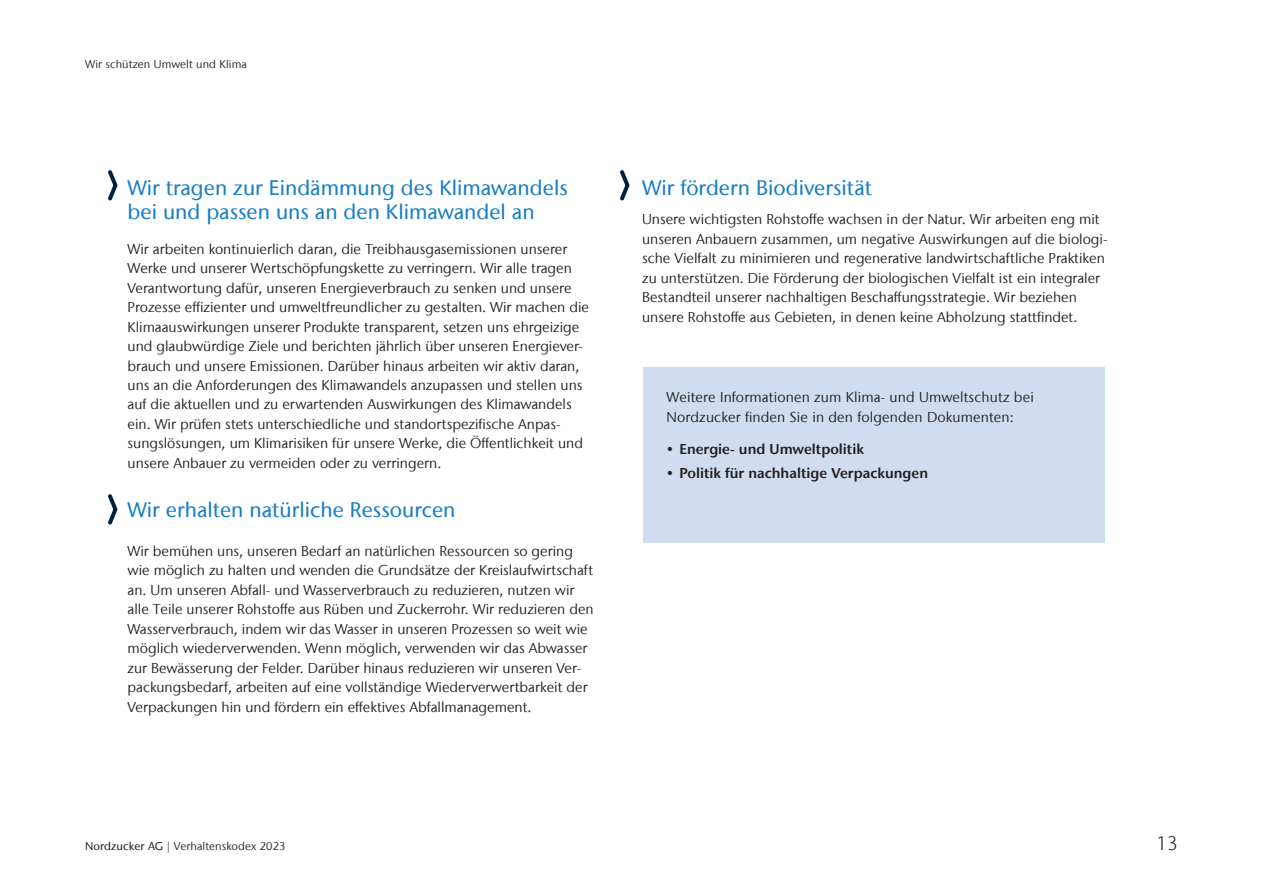
<style>
.page{position:relative;width:1263px;height:893px;background:#fff}
.page>*{position:absolute;margin:0;border:0;box-sizing:border-box;transform-origin:0 0}
.t1{font:500 21px/24px "Stone Sans IIITC Com";color:#1b80c3}
.t2{font:300 19.5px "Stone Sans IIITC Com";color:#231f20}
.t3{font:14.25px/19.5px "Stone Sans IIITC Com";color:#231f20}
.t4{font:600 14.25px "Stone Sans IIITC Com";color:#231f20}
.t5{font:11.25px "Stone Sans IIITC Com";letter-spacing:.01em;color:#231f20}
.s1{font-weight:500}
.s2{font-weight:300}
</style>
<div class="page">
<svg style="left:108px;top:170px;width:10px;height:31px"></svg>
<svg style="left:108px;top:494px;width:10px;height:31px"></svg>
<svg style="left:620px;top:170px;width:10px;height:31px"></svg>
<div style="left:643px;top:367px;width:461px;height:175px;background:#d0ddf0"></div>
<p class="t5" style="left:85px;top:57px;width:163px">Wir schützen Umwelt und Klima</p>
<h1 class="t1" style="left:128px;top:175px;width:442px">Wir tragen zur Eindämmung des Klimawandels bei und passen uns an den Klimawandel an</h1>
<p class="t3" style="left:128px;top:239px;width:463px">Wir arbeiten kontinuierlich daran, die Treibhausgasemissionen unserer Werke und unserer Wertschöpfungskette zu verringern. Wir alle tragen Verantwortung dafür, unseren Energieverbrauch zu senken und unsere Prozesse effizienter und umweltfreundlicher zu gestalten. Wir machen die Klimaauswirkungen unserer Produkte transparent, setzen uns ehrgeizige und glaubwürdige Ziele und berichten jährlich über unseren Energiever&shy;brauch und unsere Emissionen. Darüber hinaus arbeiten wir aktiv daran, uns an die Anforderungen des Klimawandels anzupassen und stellen uns auf die aktuellen und zu erwartenden Auswirkungen des Klimawandels ein. Wir prüfen stets unterschiedliche und standortspezifische Anpas&shy;sungslösungen, um Klimarisiken für unsere Werke, die Öffentlichkeit und unsere Anbauer zu vermeiden oder zu verringern.</p>
<h1 class="t1" style="left:128px;top:497px;width:329px">Wir erhalten natürliche Ressourcen</h1>
<p class="t3" style="left:128px;top:541px;width:468px">Wir bemühen uns, unseren Bedarf an natürlichen Ressourcen so gering wie möglich zu halten und wenden die Grundsätze der Kreislaufwirtschaft an. Um unseren Abfall- und Wasserverbrauch zu reduzieren, nutzen wir alle Teile unserer Rohstoffe aus Rüben und Zuckerrohr. Wir reduzieren den Wasserverbrauch, indem wir das Wasser in unseren Prozessen so weit wie möglich wiederverwenden. Wenn möglich, verwenden wir das Abwasser zur Bewässerung der Felder. Darüber hinaus reduzieren wir unseren Ver&shy;packungsbedarf, arbeiten auf eine vollständige Wiederverwertbarkeit der Verpackungen hin und fördern ein effektives Abfallmanagement.</p>
<h1 class="t1" style="left:642px;top:175px;width:232px">Wir fördern Biodiversität</h1>
<p class="t3" style="left:642px;top:209px;width:467px">Unsere wichtigsten Rohstoffe wachsen in der Natur. Wir arbeiten eng mit unseren Anbauern zusammen, um negative Auswirkungen auf die biologi&shy;sche Vielfalt zu minimieren und regenerative landwirtschaftliche Praktiken zu unterstützen. Die Förderung der biologischen Vielfalt ist ein integraler Bestandteil unserer nachhaltigen Beschaffungsstrategie. Wir beziehen unsere Rohstoffe aus Gebieten, in denen keine Abholzung stattfindet.</p>
<p class="t3" style="left:666px;top:388px;width:369px">Weitere Informationen zum Klima- und Umweltschutz bei<br>Nordzucker finden Sie in den folgenden Dokumenten:</p>
<p class="t4" style="left:666px;top:440px;width:199px">• Energie- und Umweltpolitik</p>
<p class="t4" style="left:666px;top:464px;width:263px">• Politik für nachhaltige Verpackungen</p>
<p class="t5" style="left:85px;top:839px;width:202px"><span class="s1">Nordzucker AG</span> <span class="s2">|</span> Verhaltenskodex 2023</p>
<h2 class="t2" style="left:1156px;top:831px;width:23px">13</h2>
</div>
